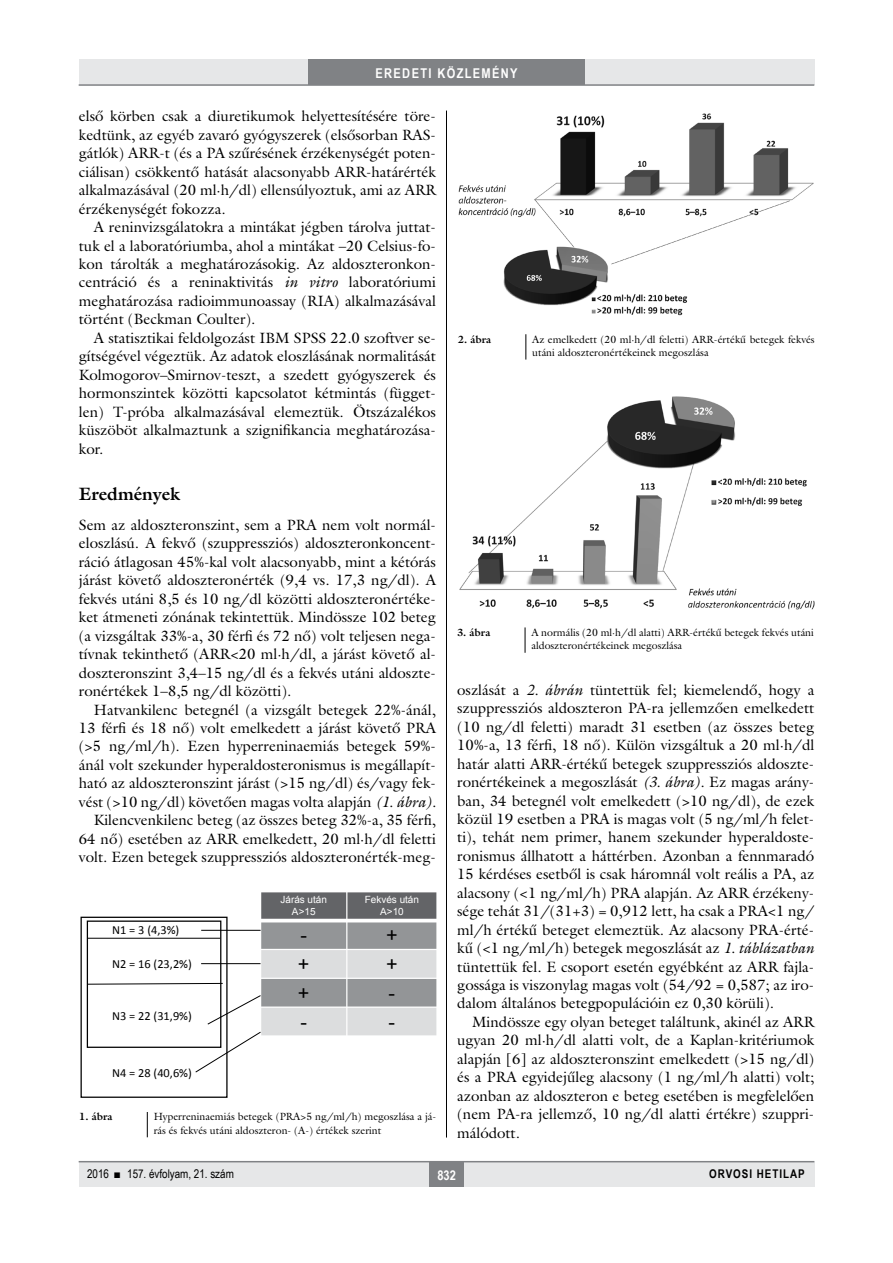
<style>
.page{position:relative;width:893px;height:1263px;background:#fff}
.page>*{position:absolute;margin:0;border:0;box-sizing:border-box;transform-origin:0 0}
.t1{font:19.8px "Arial";color:#000}
.alcimbold{font:700 18px "Galliard Reg";color:#000}
.Body_Text{font:15px/18.5px "Galliard Reg";color:#000;text-align:justify}
.Body_tompa{font:15px/18.5px "Galliard Reg";color:#000}
.t2{font:700 13.5px "Arial Narrow";letter-spacing:.1em;color:#fff}
.t3{font:12.45px "Calibri";color:#000}
.t4{font:12px "Arial Narrow";color:#000}
.t5{font:700 12px "Arial Narrow";letter-spacing:.08em;color:#000}
.kepalairas2{font:10.5px/13.5px "Galliard Reg";color:#000}
.kepalairas1{font:700 10.5px "Galliard Reg";color:#000}
.t6{font:9.9px/12px "Arial";color:#fff;text-align:center}
.s1{font-style:italic}
</style>
<div class="page">
<div style="left:79px;top:1161px;width:735px;height:25px;background:#e6e7e8"></div>
<hr style="left:79px;top:1161px;width:735px;height:1px;background:#808285">
<div style="left:430px;top:1161px;width:34px;height:25px;background:#808285"></div>
<div style="left:79px;top:60px;width:735px;height:25px;background:#e6e7e8"></div>
<div style="left:308px;top:60px;width:277px;height:25px;background:#808285"></div>
<hr style="left:79px;top:84px;width:735px;height:2px;background:#808285">
<hr style="left:446px;top:111px;width:1px;height:1026px;background:#000">
<div style="left:81px;top:917px;width:147px;height:181px;border:1px solid #000"></div>
<div style="left:87px;top:920px;width:134px;height:128px;border:1px solid #000"></div>
<div style="left:261px;top:892px;width:86px;height:28px;background:#636467"></div>
<div style="left:347px;top:892px;width:89px;height:28px;background:#636467"></div>
<div style="left:261px;top:920px;width:86px;height:29px;background:#939597"></div>
<div style="left:347px;top:920px;width:89px;height:29px;background:#939597"></div>
<div style="left:261px;top:949px;width:86px;height:29px;background:#dcddde"></div>
<div style="left:347px;top:949px;width:89px;height:29px;background:#dcddde"></div>
<div style="left:261px;top:978px;width:86px;height:29px;background:#939597"></div>
<div style="left:347px;top:978px;width:89px;height:29px;background:#939597"></div>
<div style="left:261px;top:1007px;width:86px;height:29px;background:#dcddde"></div>
<div style="left:347px;top:1007px;width:89px;height:29px;background:#dcddde"></div>
<hr style="left:346px;top:891px;width:1px;height:145px;background:#fff">
<hr style="left:260px;top:919px;width:176px;height:3px;background:#fff">
<hr style="left:260px;top:949px;width:176px;height:1px;background:#fff">
<hr style="left:260px;top:978px;width:176px;height:1px;background:#fff">
<hr style="left:260px;top:1006px;width:176px;height:2px;background:#fff">
<hr style="left:260px;top:1035px;width:176px;height:1px;background:#fff">
<svg style="left:87px;top:983px;width:136px;height:2px"></svg>
<hr style="left:87px;top:938px;width:133px;height:1px;background:#000">
<hr style="left:201px;top:930px;width:60px;height:1px;background:#000">
<hr style="left:201px;top:963px;width:60px;height:1px;background:#000">
<svg style="left:207px;top:995px;width:54px;height:30px"></svg>
<svg style="left:195px;top:1031px;width:66px;height:42px"></svg>
<img style="left:458px;top:113px;width:356px;height:203px">
<img style="left:459px;top:396px;width:356px;height:214px">
<svg style="left:147px;top:1112px;width:1px;height:25px"></svg>
<svg style="left:525px;top:334px;width:1px;height:26px"></svg>
<svg style="left:525px;top:627px;width:1px;height:26px"></svg>
<p class="t2" style="left:375px;top:63px;width:144px">EREDETI KÖZLEMÉNY</p>
<p class="Body_Text" style="left:79px;top:107px;width:359px">első körben csak a diuretikumok helyettesítésére töre&shy;kedtünk, az egyéb zavaró gyógyszerek (elsősorban RAS&shy;gátlók) ARR-t (és a PA szűrésének érzékenységét poten&shy;ciálisan) csökkentő hatását alacsonyabb ARR-határérték alkalmazásával (20 ml∙h/dl) ellensúlyoztuk, ami az ARR érzékenységét fokozza.</p>
<p class="Body_Text" style="left:79px;top:218px;width:359px;text-indent:15px">A reninvizsgálatokra a mintákat jégben tárolva juttat&shy;tuk el a laboratóriumba, ahol a mintákat –20 Celsius-fo&shy;kon tárolták a meghatározásokig. Az aldoszteronkon&shy;centráció és a reninaktivitás <span class="s1">in vitro</span> laboratóriumi meghatározása radioimmunoassay (RIA) alkalmazásával történt (Beckman Coulter).</p>
<p class="Body_Text" style="left:79px;top:328px;width:359px;text-indent:15px">A statisztikai feldolgozást IBM SPSS 22.0 szoftver se&shy;gítségével végeztük. Az adatok eloszlásának normalitását Kolmogorov–Smirnov-teszt, a szedett gyógyszerek és hormonszintek közötti kapcsolatot kétmintás (függet&shy;len) T-próba alkalmazásával elemeztük. Ötszázalékos küszöböt alkalmaztunk a szignifikancia meghatározása&shy;kor.</p>
<p class="alcimbold" style="left:79px;top:482px;width:103px">Eredmények</p>
<p class="Body_tompa" style="left:79px;top:515px;width:359px">Sem az aldoszteronszint, sem a PRA nem volt normál&shy;eloszlású. A fekvő (szuppressziós) aldoszteronkoncent&shy;ráció átlagosan 45%-kal volt alacsonyabb, mint a kétórás járást követő aldoszteronérték (9,4 vs. 17,3 ng/dl). A fekvés utáni 8,5 és 10 ng/dl közötti aldoszteronértéke&shy;ket átmeneti zónának tekintettük. Mindössze 102 beteg (a vizsgáltak 33%-a, 30 férfi és 72 nő) volt teljesen nega&shy;tívnak tekinthető (ARR&lt;20 ml∙h/dl, a járást követő al&shy;doszteronszint 3,4–15 ng/dl és a fekvés utáni aldoszte&shy;ronértékek 1–8,5 ng/dl közötti).</p>
<p class="Body_Text" style="left:79px;top:700px;width:359px;text-indent:15px">Hatvankilenc betegnél (a vizsgált betegek 22%-ánál, 13 férfi és 18 nő) volt emelkedett a járást követő PRA (&gt;5 ng/ml/h). Ezen hyperreninaemiás betegek 59%- ánál volt szekunder hyperaldosteronismus is megállapít&shy;ható az aldoszteronszint járást (&gt;15 ng/dl) és/vagy fek&shy;vést (&gt;10 ng/dl) követően magas volta alapján <span class="s1">(1. ábra).</span></p>
<p class="Body_Text" style="left:79px;top:811px;width:359px;text-indent:15px">Kilencvenkilenc beteg (az összes beteg 32%-a, 35 férfi, 64 nő) esetében az ARR emelkedett, 20 ml∙h/dl feletti volt. Ezen betegek szuppressziós aldoszteronérték-meg-</p>
<p class="kepalairas1" style="left:458px;top:332px;width:35px">2. ábra</p>
<p class="kepalairas2" style="left:532px;top:332px;width:284px">Az emelkedett (20 ml∙h/dl feletti) ARR-értékű betegek fekvés utáni aldoszteronértékeinek megoszlása</p>
<p class="kepalairas1" style="left:457px;top:625px;width:35px">3. ábra</p>
<p class="kepalairas2" style="left:531px;top:625px;width:284px">A normális (20 ml∙h/dl alatti) ARR-értékű betegek fekvés utáni aldoszteronértékeinek megoszlása</p>
<p class="Body_Text" style="left:457px;top:680px;width:359px">oszlását a <span class="s1">2. ábrán</span> tüntettük fel; kiemelendő, hogy a szuppressziós aldoszteron PA-ra jellemzően emelkedett (10 ng/dl feletti) maradt 31 esetben (az összes beteg 10%-a, 13 férfi, 18 nő). Külön vizsgáltuk a 20 ml∙h/dl határ alatti ARR-értékű betegek szuppressziós aldoszte&shy;ronértékeinek a megoszlását <span class="s1">(3. ábra).</span> Ez magas arány&shy;ban, 34 betegnél volt emelkedett (&gt;10 ng/dl), de ezek közül 19 esetben a PRA is magas volt (5 ng/ml/h felet&shy;ti), tehát nem primer, hanem szekunder hyperaldoste&shy;ronismus állhatott a háttérben. Azonban a fennmaradó 15 kérdéses esetből is csak háromnál volt reális a PA, az alacsony (&lt;1 ng/ml/h) PRA alapján. Az ARR érzékeny&shy;sége tehát 31/(31+3) = 0,912 lett, ha csak a PRA&lt;1 ng/ ml/h értékű beteget elemeztük. Az alacsony PRA-érté&shy;kű (&lt;1 ng/ml/h) betegek megoszlását az <span class="s1">1. táblázatban </span>tüntettük fel. E csoport esetén egyébként az ARR fajla&shy;gossága is viszonylag magas volt (54/92 = 0,587; az iro&shy;dalom általános betegpopulációin ez 0,30 körüli).</p>
<p class="Body_Text" style="left:457px;top:1012px;width:359px;text-indent:15px">Mindössze egy olyan beteget találtunk, akinél az ARR ugyan 20 ml∙h/dl alatti volt, de a Kaplan-kritériumok alapján [6] az aldoszteronszint emelkedett (&gt;15 ng/dl) és a PRA egyidejűleg alacsony (1 ng/ml/h alatti) volt; azonban az aldoszteron e beteg esetében is megfelelően (nem PA-ra jellemző, 10 ng/dl alatti értékre) szuppri&shy;málódott.</p>
<p class="t6" style="left:280px;top:894px;width:48px">Járás után<br>A&gt;15</p>
<p class="t6" style="left:365px;top:894px;width:56px">Fekvés után<br>A&gt;10</p>
<p class="t1" style="left:300px;top:922px;width:8px">-</p>
<p class="t1" style="left:386px;top:922px;width:13px">+</p>
<p class="t1" style="left:298px;top:951px;width:13px">+</p>
<p class="t1" style="left:386px;top:951px;width:13px">+</p>
<p class="t1" style="left:298px;top:980px;width:13px">+</p>
<p class="t1" style="left:389px;top:980px;width:8px">-</p>
<p class="t1" style="left:300px;top:1009px;width:8px">-</p>
<p class="t1" style="left:389px;top:1009px;width:8px">-</p>
<p class="t3" style="left:112px;top:922px;width:69px">N1 = 3 (4,3%)</p>
<p class="t3" style="left:112px;top:956px;width:81px">N2 = 16 (23,2%)</p>
<p class="t3" style="left:112px;top:1008px;width:81px">N3 = 22 (31,9%)</p>
<p class="t3" style="left:112px;top:1065px;width:81px">N4 = 28 (40,6%)</p>
<p class="kepalairas1" style="left:79px;top:1110px;width:35px">1. ábra</p>
<p class="kepalairas2" style="left:154px;top:1110px;width:284px">Hyperreninaemiás betegek (PRA&gt;5 ng/ml/h) megoszlása a já&shy;rás és fekvés utáni aldoszteron- (A-) értékek szerint</p>
<p class="t4" style="left:87px;top:1165px;width:148px">2016 ■ 157. évfolyam, 21. szám</p>
<p class="t2" style="left:437px;top:1165px;width:20px">832</p>
<p class="t5" style="left:709px;top:1165px;width:97px">ORVOSI HETILAP</p>
</div>
